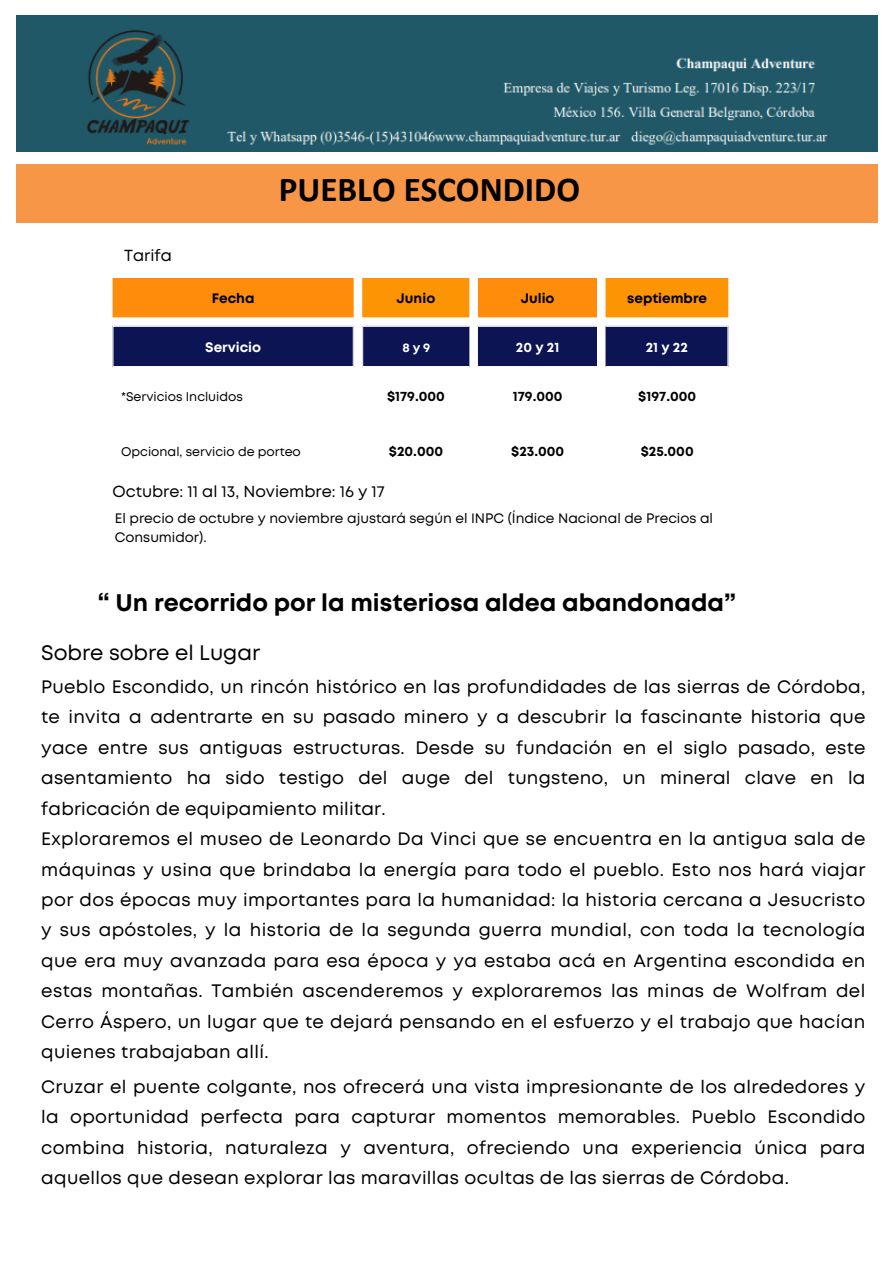
<style>
.page{position:relative;width:894px;height:1264px;background:#fff}
.page>*{position:absolute;margin:0;border:0;box-sizing:border-box;transform-origin:0 0}
.t1{font:700 35.1px "Calibri";color:#000}
.t2{font:700 24px "Mont";color:#000}
.t3{font:21px "Mont";color:#000}
.t4{font:18px/30.5px "Mont";letter-spacing:.02em;color:#000;text-align:justify}
.t5{font:15.9px "Mont";color:#000}
.t6{font:13.65px/18.8px "Mont";color:#000}
.t7{font:700 13.65px "Mont";color:#000}
.t8{font:700 13.65px "Mont";color:#fff}
.t9{font:12.6px "Mont";color:#000}
.t10{font:700 12.6px "Mont";color:#fff}
</style>
<div class="page">
<img style="left:16px;top:15px;width:861px;height:136px">
<div style="left:16px;top:164px;width:861px;height:58px;background:#f79646"></div>
<div style="left:112px;top:278px;width:616px;height:39px;background:#ff8d0b"></div>
<div style="left:113px;top:326px;width:614px;height:41px;background:#0c1454"></div>
<hr style="left:353px;top:327px;width:1px;height:39px;background:#fff">
<hr style="left:112px;top:326px;width:241px;height:1px;background:#fff">
<hr style="left:112px;top:366px;width:241px;height:1px;background:#fff">
<hr style="left:362px;top:327px;width:1px;height:39px;background:#fff">
<hr style="left:362px;top:326px;width:107px;height:1px;background:#fff">
<hr style="left:362px;top:366px;width:107px;height:1px;background:#fff">
<hr style="left:478px;top:326px;width:118px;height:1px;background:#fff">
<hr style="left:478px;top:366px;width:118px;height:1px;background:#fff">
<hr style="left:605px;top:326px;width:123px;height:1px;background:#fff">
<hr style="left:605px;top:366px;width:123px;height:1px;background:#fff">
<p class="t1" style="left:279px;top:175px;width:302px">PUEBLO ESCONDIDO</p>
<h3 class="t5" style="left:124px;top:249px;width:49px">Tarifa</h3>
<p class="t7" style="left:212px;top:293px;width:44px">Fecha</p>
<h6 class="t8" style="left:205px;top:342px;width:57px">Servicio</h6>
<h5 class="t9" style="left:121px;top:391px;width:123px">*Servicios Incluidos</h5>
<h6 class="t7" style="left:396px;top:293px;width:40px">Junio</h6>
<h2 class="t10" style="left:402px;top:343px;width:30px">8y9</h2>
<h6 class="t7" style="left:387px;top:390px;width:59px">$179.000</h6>
<h6 class="t7" style="left:520px;top:293px;width:35px">Julio</h6>
<h6 class="t8" style="left:516px;top:342px;width:45px">20 y 21</h6>
<h6 class="t7" style="left:512px;top:390px;width:51px">179.000</h6>
<h6 class="t7" style="left:627px;top:293px;width:81px">septiembre</h6>
<h6 class="t8" style="left:645px;top:342px;width:44px">21 y 22</h6>
<h6 class="t7" style="left:638px;top:390px;width:59px">$197.000</h6>
<p class="t9" style="left:121px;top:447px;width:181px">Opcional, servicio de porteo</p>
<h6 class="t7" style="left:389px;top:446px;width:56px">$20.000</h6>
<h6 class="t7" style="left:511px;top:446px;width:54px">$23.000</h6>
<h6 class="t7" style="left:640px;top:446px;width:54px">$25.000</h6>
<h4 class="t5" style="left:112px;top:485px;width:274px">Octubre: 11 al 13, Noviembre: 16 y 17</h4>
<h4 class="t6" style="left:115px;top:510px;width:599px">El precio de octubre y noviembre ajustará según el INPC (Índice Nacional de Precios al<br>Consumidor).</h4>
<p class="t2" style="left:98px;top:593px;width:639px">“ Un recorrido por la misteriosa aldea abandonada”</p>
<h5 class="t3" style="left:41px;top:645px;width:220px">Sobre sobre el Lugar</h5>
<p class="t4" style="left:41px;top:673px;width:825px">Pueblo Escondido, un rincón histórico en las profundidades de las sierras de Córdoba, te invita a adentrarte en su pasado minero y a descubrir la fascinante historia que yace entre sus antiguas estructuras. Desde su fundación en el siglo pasado, este asentamiento ha sido testigo del auge del tungsteno, un mineral clave en la fabricación de equipamiento militar.</p>
<h1 class="t4" style="left:41px;top:825px;width:825px">Exploraremos el museo de Leonardo Da Vinci que se encuentra en la antigua sala de máquinas y usina que brindaba la energía para todo el pueblo. Esto nos hará viajar por dos épocas muy importantes para la humanidad: la historia cercana a Jesucristo y sus apóstoles, y la historia de la segunda guerra mundial, con toda la tecnología que era muy avanzada para esa época y ya estaba acá en Argentina escondida en estas montañas. También ascenderemos y exploraremos las minas de Wolfram del Cerro Áspero, un lugar que te dejará pensando en el esfuerzo y el trabajo que hacían quienes trabajaban allí.</h1>
<p class="t4" style="left:41px;top:1072px;width:825px">Cruzar el puente colgante, nos ofrecerá una vista impresionante de los alrededores y la oportunidad perfecta para capturar momentos memorables. Pueblo Escondido combina historia, naturaleza y aventura, ofreciendo una experiencia única para aquellos que desean explorar las maravillas ocultas de las sierras de Córdoba.</p>
</div>
